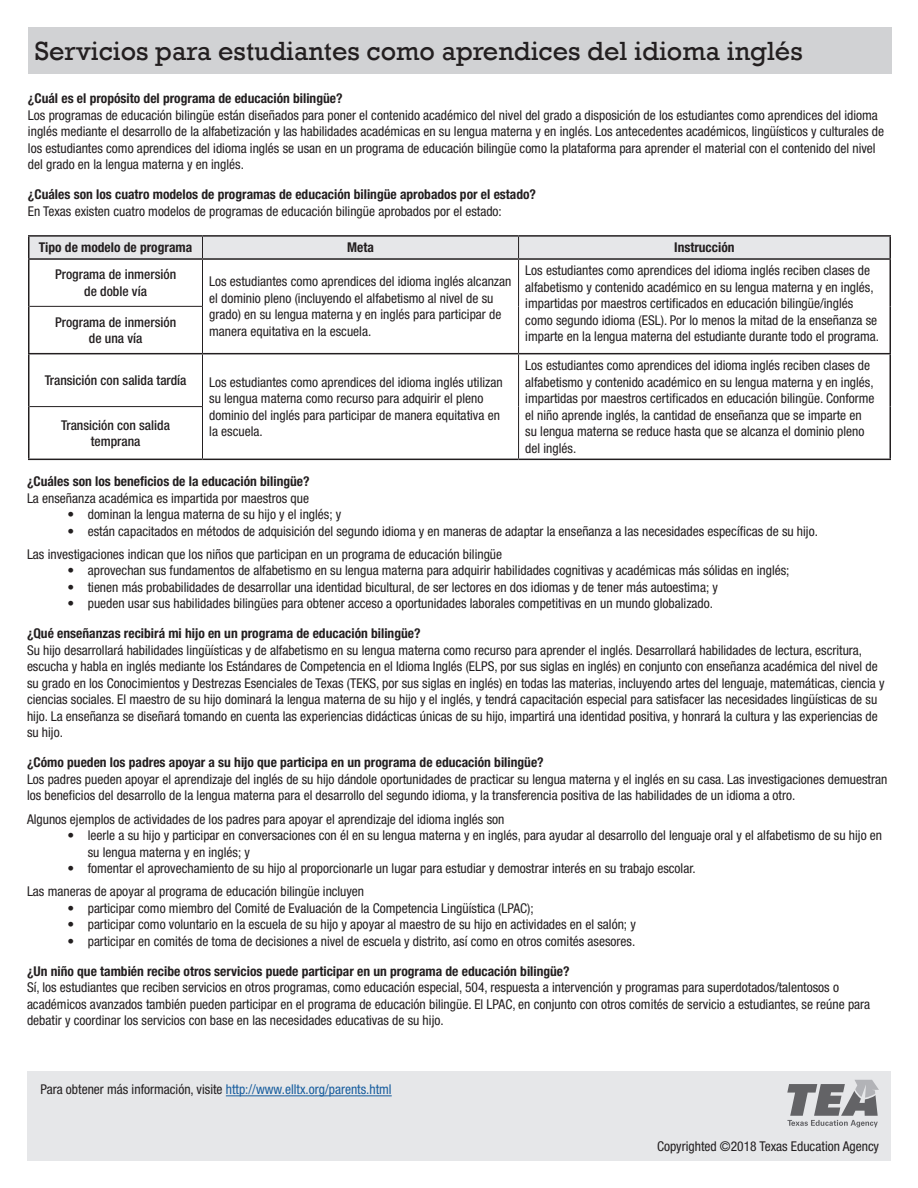
<style>
.page{position:relative;width:918px;height:1188px;background:#fff}
.page>*{position:absolute;margin:0;border:0;box-sizing:border-box;transform-origin:0 0}
.Heading_1{font:27px "Rockwell";color:#231f20}
.t1{font:condensed 13.5px/16.5px "Helvetica Neue LT Std";color:#231f20}
.t2{font:700 condensed 13.5px "Helvetica Neue LT Std";color:#231f20}
.t3{font:500 condensed 13.5px/16.5px "Helvetica Neue LT Std";color:#231f20;text-align:center}
.t4{font:condensed 13.5px "Helvetica Neue LT Std";color:#175d9e}
.s1{color:#231f20}
</style>
<div class="page">
<div style="left:28px;top:27px;width:864px;height:47px;background:#d1d2d4"></div>
<hr style="left:202px;top:260px;width:1px;height:46px;background:#231f20">
<hr style="left:518px;top:260px;width:1px;height:46px;background:#231f20">
<hr style="left:29px;top:306px;width:174px;height:1px;background:#231f20">
<hr style="left:202px;top:307px;width:1px;height:46px;background:#231f20">
<hr style="left:518px;top:306px;width:1px;height:47px;background:#231f20">
<hr style="left:202px;top:354px;width:1px;height:52px;background:#231f20">
<hr style="left:518px;top:354px;width:1px;height:53px;background:#231f20">
<hr style="left:29px;top:406px;width:174px;height:1px;background:#231f20">
<hr style="left:202px;top:407px;width:1px;height:52px;background:#231f20">
<hr style="left:518px;top:407px;width:1px;height:52px;background:#231f20">
<hr style="left:202px;top:459px;width:317px;height:1px;background:#231f20">
<hr style="left:519px;top:459px;width:372px;height:1px;background:#231f20">
<hr style="left:28px;top:235px;width:175px;height:2px;background:#231f20">
<hr style="left:202px;top:235px;width:317px;height:2px;background:#231f20">
<hr style="left:519px;top:235px;width:372px;height:2px;background:#231f20">
<div style="left:28px;top:236px;width:863px;height:22px;background:#e6e7e9"></div>
<hr style="left:28px;top:354px;width:1px;height:53px;background:#231f20">
<hr style="left:890px;top:354px;width:1px;height:53px;background:#231f20">
<hr style="left:28px;top:407px;width:1px;height:52px;background:#231f20">
<hr style="left:890px;top:407px;width:1px;height:52px;background:#231f20">
<hr style="left:28px;top:459px;width:175px;height:1px;background:#231f20">
<hr style="left:28px;top:258px;width:175px;height:2px;background:#231f20">
<hr style="left:28px;top:260px;width:1px;height:46px;background:#231f20">
<hr style="left:202px;top:258px;width:317px;height:2px;background:#231f20">
<hr style="left:519px;top:258px;width:372px;height:2px;background:#231f20">
<hr style="left:890px;top:260px;width:1px;height:46px;background:#231f20">
<hr style="left:890px;top:306px;width:1px;height:47px;background:#231f20">
<hr style="left:202px;top:353px;width:317px;height:1px;background:#231f20">
<hr style="left:519px;top:353px;width:372px;height:1px;background:#231f20">
<hr style="left:28px;top:306px;width:1px;height:47px;background:#231f20">
<hr style="left:28px;top:353px;width:175px;height:1px;background:#231f20">
<div style="left:27px;top:1071px;width:864px;height:90px;background:#e6e7e9"></div>
<hr style="left:226px;top:1096px;width:166px;height:1px;background:#175d9e">
<svg style="left:787px;top:1080px;width:92px;height:47px"></svg>
<p class="Heading_1" style="left:35px;top:35px;width:770px">Servicios para estudiantes como aprendices del idioma inglés</p>
<p class="t2" style="left:28px;top:90px;width:316px">¿Cuál es el propósito del programa de educación bilingüe?</p>
<p class="t1" style="left:28px;top:107px;width:858px">Los programas de educación bilingüe están diseñados para poner el contenido académico del nivel del grado a disposición de los estudiantes como aprendices del idioma inglés mediante el desarrollo de la alfabetización y las habilidades académicas en su lengua materna y en inglés. Los antecedentes académicos, lingüísticos y culturales de los estudiantes como aprendices del idioma inglés se usan en un programa de educación bilingüe como la plataforma para aprender el material con el contenido del nivel del grado en la lengua materna y en inglés.</p>
<p class="t2" style="left:28px;top:186px;width:510px">¿Cuáles son los cuatro modelos de programas de educación bilingüe aprobados por el estado?</p>
<p class="t1" style="left:28px;top:203px;width:475px">En Texas existen cuatro modelos de programas de educación bilingüe aprobados por el estado:</p>
<p class="t2" style="left:39px;top:239px;width:155px">Tipo de modelo de programa</p>
<p class="t2" style="left:347px;top:239px;width:28px">Meta</p>
<p class="t2" style="left:674px;top:239px;width:62px">Instrucción</p>
<p class="t3" style="left:55px;top:266px;width:123px">Programa de inmersión de doble vía</p>
<p class="t1" style="left:209px;top:273px;width:304px">Los estudiantes como aprendices del idioma inglés alcanzan el dominio pleno (incluyendo el alfabetismo al nivel de su grado) en su lengua materna y en inglés para participar de manera equitativa en la escuela.</p>
<p class="t1" style="left:525px;top:262px;width:355px">Los estudiantes como aprendices del idioma inglés reciben clases de alfabetismo y contenido académico en su lengua materna y en inglés, impartidas por maestros certificados en educación bilingüe/inglés como segundo idioma (ESL). Por lo menos la mitad de la enseñanza se imparte en la lengua materna del estudiante durante todo el programa.</p>
<p class="t3" style="left:55px;top:313px;width:123px">Programa de inmersión de una vía</p>
<p class="t3" style="left:45px;top:372px;width:143px">Transición con salida tardía</p>
<p class="t1" style="left:209px;top:373px;width:295px">Los estudiantes como aprendices del idioma inglés utilizan su lengua materna como recurso para adquirir el pleno dominio del inglés para participar de manera equitativa en la escuela.</p>
<p class="t1" style="left:525px;top:357px;width:351px">Los estudiantes como aprendices del idioma inglés reciben clases de alfabetismo y contenido académico en su lengua materna y en inglés, impartidas por maestros certificados en educación bilingüe. Conforme el niño aprende inglés, la cantidad de enseñanza que se imparte en su lengua materna se reduce hasta que se alcanza el dominio pleno del inglés.</p>
<p class="t3" style="left:61px;top:416px;width:110px">Transición con salida temprana</p>
<p class="t2" style="left:27px;top:473px;width:284px">¿Cuáles son los beneficios de la educación bilingüe?</p>
<p class="t1" style="left:27px;top:489px;width:284px">La enseñanza académica es impartida por maestros que</p>
<p class="t1" style="left:68px;top:506px;width:275px">• dominan la lengua materna de su hijo y el inglés; y</p>
<p class="t1" style="left:68px;top:522px;width:752px">• están capacitados en métodos de adquisición del segundo idioma y en maneras de adaptar la enseñanza a las necesidades específicas de su hijo.</p>
<p class="t1" style="left:27px;top:546px;width:477px">Las investigaciones indican que los niños que participan en un programa de educación bilingüe</p>
<p class="t1" style="left:68px;top:562px;width:724px">• aprovechan sus fundamentos de alfabetismo en su lengua materna para adquirir habilidades cognitivas y académicas más sólidas en inglés;</p>
<p class="t1" style="left:68px;top:579px;width:652px">• tienen más probabilidades de desarrollar una identidad bicultural, de ser lectores en dos idiomas y de tener más autoestima; y</p>
<p class="t1" style="left:68px;top:595px;width:647px">• pueden usar sus habilidades bilingües para obtener acceso a oportunidades laborales competitivas en un mundo globalizado.</p>
<p class="t2" style="left:27px;top:625px;width:395px">¿Qué enseñanzas recibirá mi hijo en un programa de educación bilingüe?</p>
<p class="t1" style="left:27px;top:642px;width:859px">Su hijo desarrollará habilidades lingüísticas y de alfabetismo en su lengua materna como recurso para aprender el inglés. Desarrollará habilidades de lectura, escritura, escucha y habla en inglés mediante los Estándares de Competencia en el Idioma Inglés (ELPS, por sus siglas en inglés) en conjunto con enseñanza académica del nivel de su grado en los Conocimientos y Destrezas Esenciales de Texas (TEKS, por sus siglas en inglés) en todas las materias, incluyendo artes del lenguaje, matemáticas, ciencia y ciencias sociales. El maestro de su hijo dominará la lengua materna de su hijo y el inglés, y tendrá capacitación especial para satisfacer las necesidades lingüísticas de su hijo. La enseñanza se diseñará tomando en cuenta las experiencias didácticas únicas de su hijo, impartirá una identidad positiva, y honrará la cultura y las experiencias de su hijo.</p>
<p class="t2" style="left:27px;top:754px;width:518px">¿Cómo pueden los padres apoyar a su hijo que participa en un programa de educación bilingüe?</p>
<p class="t1" style="left:27px;top:771px;width:862px">Los padres pueden apoyar el aprendizaje del inglés de su hijo dándole oportunidades de practicar su lengua materna y el inglés en su casa. Las investigaciones demuestran los beneficios del desarrollo de la lengua materna para el desarrollo del segundo idioma, y la transferencia positiva de las habilidades de un idioma a otro.</p>
<p class="t1" style="left:27px;top:810px;width:479px">Algunos ejemplos de actividades de los padres para apoyar el aprendizaje del idioma inglés son</p>
<p class="t1" style="left:88px;top:827px;width:796px;text-indent:-20px">• leerle a su hijo y participar en conversaciones con él en su lengua materna y en inglés, para ayudar al desarrollo del lenguaje oral y el alfabetismo de su hijo en su lengua materna y en inglés; y</p>
<p class="t1" style="left:68px;top:860px;width:630px">• fomentar el aprovechamiento de su hijo al proporcionarle un lugar para estudiar y demostrar interés en su trabajo escolar.</p>
<p class="t1" style="left:27px;top:883px;width:339px">Las maneras de apoyar al programa de educación bilingüe incluyen</p>
<p class="t1" style="left:68px;top:900px;width:468px">• participar como miembro del Comité de Evaluación de la Competencia Lingüística (LPAC);</p>
<p class="t1" style="left:68px;top:916px;width:570px">• participar como voluntario en la escuela de su hijo y apoyar al maestro de su hijo en actividades en el salón; y</p>
<p class="t1" style="left:68px;top:933px;width:569px">• participar en comités de toma de decisiones a nivel de escuela y distrito, así como en otros comités asesores.</p>
<p class="t2" style="left:27px;top:963px;width:544px">¿Un niño que también recibe otros servicios puede participar en un programa de educación bilingüe?</p>
<p class="t1" style="left:27px;top:979px;width:845px">Sí, los estudiantes que reciben servicios en otros programas, como educación especial, 504, respuesta a intervención y programas para superdotados/talentosos o académicos avanzados también pueden participar en el programa de educación bilingüe. El LPAC, en conjunto con otros comités de servicio a estudiantes, se reúne para debatir y coordinar los servicios con base en las necesidades educativas de su hijo.</p>
<p class="t4" style="left:40px;top:1082px;width:353px"><span class="s1">Para obtener más información, visite</span> http://www.elltx.org/parents.html</p>
<p class="t1" style="left:657px;top:1138px;width:223px">Copyrighted ©2018 Texas Education Agency</p>
</div>
